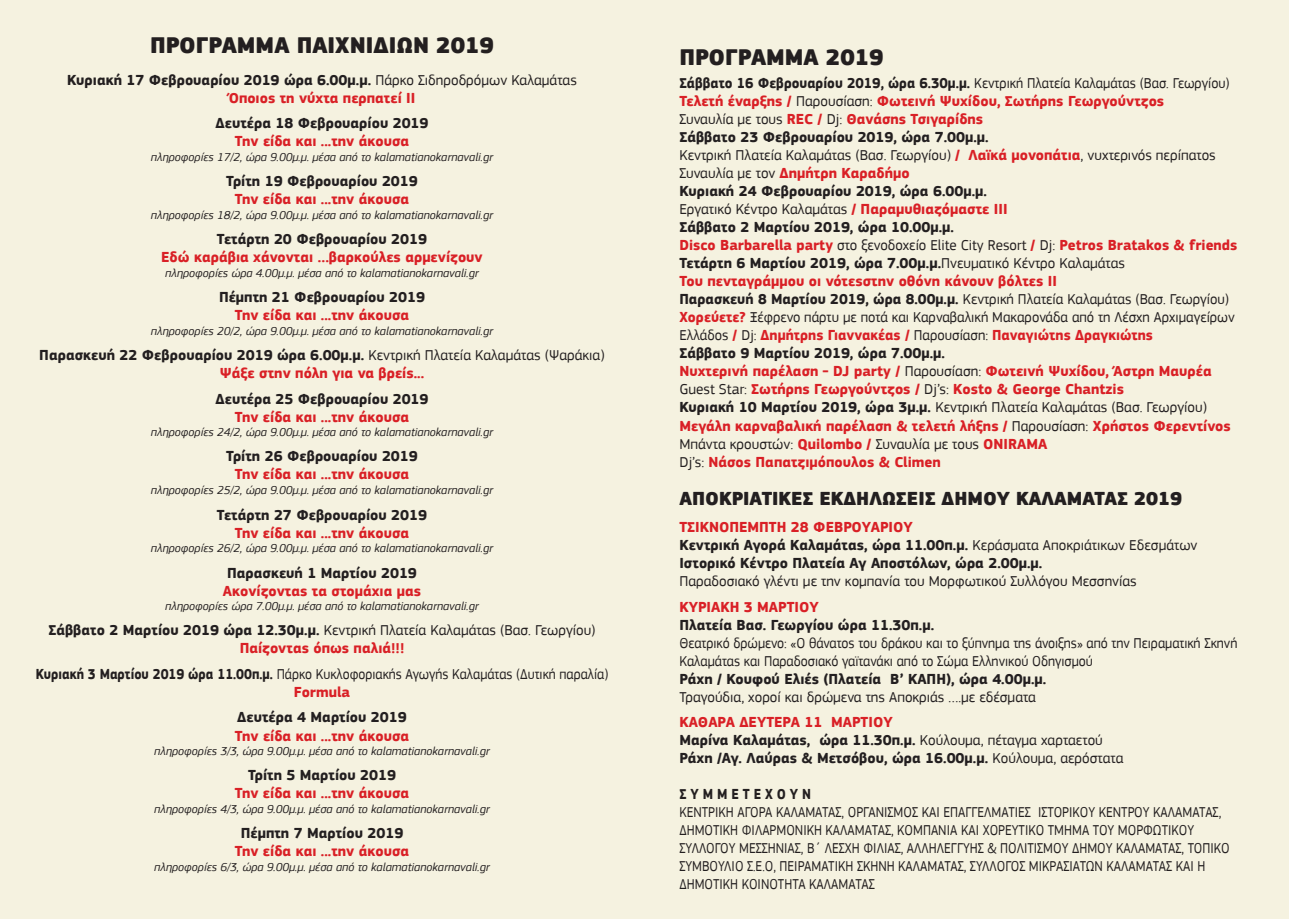
<style>
.page{position:relative;width:1289px;height:919px;background:#fff}
.page>*{position:absolute;margin:0;border:0;box-sizing:border-box;transform-origin:0 0}
.t1{font:900 23.4px "PF Square Sans Pro";color:#231f20}
.t2{font:900 19.5px "PF Square Sans Pro";color:#231f20}
.t3{font:15px/18px "PF Square Sans Pro";color:#231f20;scale:.94 1}
.t4{font:700 15px/18px "PF Square Sans Pro";color:#231f20}
.t5{font:15px/18px "PF Square Sans Pro";color:#231f20;scale:.89 1}
.t6{font:700 15px "PF Square Sans Pro";color:#d92026}
.t7{font:15px/18px "PF Square Sans Pro";color:#231f20;text-align:center}
.t8{font:15px/18px "PF Square Sans Pro";color:#231f20;scale:.93 1}
.t9{font:15px/18px "PF Square Sans Pro";color:#231f20;text-align:center;scale:.92 1}
.t10{font:700 15px "PF Square Sans Pro";color:#231f20;scale:.89 1}
.t11{font:italic 12px "PF Square Sans Pro";color:#231f20}
.s1{font-weight:400}
.s2{color:#d92026}
.s3{font-weight:700}
.s4{font-weight:700;color:#d92026}
</style>
<div class="page">
<div style="left:0;top:0;width:1288px;height:918px;background:#f5f2e0"></div>
<h1 class="t1" style="left:150px;top:31px;width:345px">ΠΡΟΓΡΑΜΜΑ ΠΑΙΧΝΙ∆ΙΩΝ 2019</h1>
<p class="t4" style="left:67px;top:71px;width:511px;text-align:center">Κυριακή 17 Φεβρουαρίου 2019 ώρα 6.00µ.µ. <span class="s1">Πάρκο Σιδηροδρόµων Καλαµάτας<br></span><span class="s2">Όποιος τη νύχτα περπατεί ΙΙ</span></p>
<p class="t4" style="left:215px;top:115px;width:214px">∆ευτέρα 18 Φεβρουαρίου 2019</p>
<p class="t6" style="left:235px;top:132px;width:176px">Την είδα και ...την άκουσα</p>
<p class="t11" style="left:151px;top:150px;width:344px">πληροφορίες 17/2, ώρα 9.00µ.µ. µέσα από το kalamatianokarnavali.gr</p>
<p class="t4" style="left:226px;top:173px;width:193px">Τρίτη 19 Φεβρουαρίου 2019</p>
<p class="t6" style="left:235px;top:190px;width:176px">Την είδα και ...την άκουσα</p>
<p class="t11" style="left:151px;top:208px;width:344px">πληροφορίες 18/2, ώρα 9.00µ.µ. µέσα από το kalamatianokarnavali.gr</p>
<p class="t4" style="left:217px;top:231px;width:212px">Τετάρτη 20 Φεβρουαρίου 2019</p>
<p class="t6" style="left:161px;top:248px;width:323px">Εδώ καράβια χάνονται …βαρκούλες αρµενίζουν</p>
<p class="t11" style="left:165px;top:265px;width:315px">πληροφορίες ώρα 4.00µ.µ. µέσα από το kalamatianokarnavali.gr</p>
<p class="t4" style="left:219px;top:288px;width:207px">Πέµπτη 21 Φεβρουαρίου 2019</p>
<p class="t6" style="left:235px;top:306px;width:176px">Την είδα και ...την άκουσα</p>
<p class="t11" style="left:151px;top:323px;width:344px">πληροφορίες 20/2, ώρα 9.00µ.µ. µέσα από το kalamatianokarnavali.gr</p>
<p class="t4" style="left:39px;top:346px;width:567px;text-align:center">Παρασκευή 22 Φεβρουαρίου 2019 ώρα 6.00µ.µ. <span class="s1">Κεντρική Πλατεία Καλαµάτας (Ψαράκια)<br></span><span class="s2">Ψάξε στην πόλη για να βρείς...</span></p>
<p class="t4" style="left:215px;top:390px;width:214px">∆ευτέρα 25 Φεβρουαρίου 2019</p>
<p class="t6" style="left:235px;top:407px;width:176px">Την είδα και ...την άκουσα</p>
<p class="t11" style="left:151px;top:425px;width:344px">πληροφορίες 24/2, ώρα 9.00µ.µ. µέσα από το kalamatianokarnavali.gr</p>
<p class="t4" style="left:226px;top:448px;width:193px">Τρίτη 26 Φεβρουαρίου 2019</p>
<p class="t6" style="left:235px;top:465px;width:176px">Την είδα και ...την άκουσα</p>
<p class="t11" style="left:151px;top:483px;width:344px">πληροφορίες 25/2, ώρα 9.00µ.µ. µέσα από το kalamatianokarnavali.gr</p>
<p class="t4" style="left:217px;top:506px;width:212px">Τετάρτη 27 Φεβρουαρίου 2019</p>
<p class="t6" style="left:235px;top:523px;width:176px">Την είδα και ...την άκουσα</p>
<p class="t11" style="left:151px;top:541px;width:344px">πληροφορίες 26/2, ώρα 9.00µ.µ. µέσα από το kalamatianokarnavali.gr</p>
<p class="t4" style="left:227px;top:564px;width:191px">Παρασκευή 1 Μαρτίου 2019</p>
<p class="t6" style="left:223px;top:581px;width:200px">Ακονίζοντας τα στοµάχια µας</p>
<p class="t11" style="left:165px;top:599px;width:315px">πληροφορίες ώρα 7.00µ.µ. µέσα από το kalamatianokarnavali.gr</p>
<p class="t7" style="left:48px;top:621px;width:548px"><span class="s3">Σάββατο 2 Μαρτίου 2019 ώρα 12.30µ.µ.</span> Κεντρική Πλατεία Καλαµάτας (Βασ. Γεωργίου)<br><span class="s4">Παίζοντας όπως παλιά!!!</span></p>
<p class="t9" style="left:36px;top:665px;width:624px"><span class="s3">Κυριακή 3 Μαρτίου 2019 ώρα 11.00π.µ.</span> Πάρκο Κυκλοφοριακής Αγωγής Καλαµάτας (∆υτική παραλία)<br><span class="s4">Formula</span></p>
<p class="t4" style="left:237px;top:709px;width:171px">∆ευτέρα 4 Μαρτίου 2019</p>
<p class="t6" style="left:235px;top:726px;width:176px">Την είδα και ...την άκουσα</p>
<p class="t11" style="left:154px;top:743px;width:337px">πληροφορίες 3/3, ώρα 9.00µ.µ. µέσα από το kalamatianokarnavali.gr</p>
<p class="t4" style="left:248px;top:767px;width:149px">Τρίτη 5 Μαρτίου 2019</p>
<p class="t6" style="left:235px;top:784px;width:176px">Την είδα και ...την άκουσα</p>
<p class="t11" style="left:154px;top:801px;width:337px">πληροφορίες 4/3, ώρα 9.00µ.µ. µέσα από το kalamatianokarnavali.gr</p>
<p class="t4" style="left:241px;top:824px;width:164px">Πέµπτη 7 Μαρτίου 2019</p>
<p class="t6" style="left:235px;top:842px;width:176px">Την είδα και ...την άκουσα</p>
<p class="t11" style="left:154px;top:859px;width:337px">πληροφορίες 6/3, ώρα 9.00µ.µ. µέσα από το kalamatianokarnavali.gr</p>
<h1 class="t1" style="left:679px;top:43px;width:206px">ΠΡΟΓΡΑΜΜΑ 2019</h1>
<p class="t3" style="left:679px;top:74px;width:595px"><span class="s3">Σάββατο 16 Φεβρουαρίου 2019, ώρα 6.30µ.µ.</span> Κεντρική Πλατεία Καλαµάτας (Βασ. Γεωργίου)<br><span class="s4">Τελετή έναρξης /</span> Παρουσίαση: <span class="s4">Φωτεινή Ψυχίδου, Σωτήρης Γεωργούντζος<br></span>Συναυλία µε τους <span class="s4">REC /</span> Dj: <span class="s4">Θανάσης Τσιγαρίδης<br></span><span class="s3">Σάββατο 23 Φεβρουαρίου 2019, ώρα 7.00µ.µ.<br></span>Κεντρική Πλατεία Καλαµάτας (Βασ. Γεωργίου) <span class="s4">/ Λαϊκά µονοπάτια</span>, νυχτερινός περίπατος Συναυλία µε τον <span class="s4">∆ηµήτρη Καραδήµο<br></span><span class="s3">Κυριακή 24 Φεβρουαρίου 2019, ώρα 6.00µ.µ.<br></span>Εργατικό Κέντρο Καλαµάτας <span class="s4">/ Παραµυθιαζόµαστε ΙΙΙ<br></span><span class="s3">Σάββατο 2 Μαρτίου 2019, ώρα 10.00µ.µ.<br></span><span class="s4">Disco Barbarella party</span> στο ξενοδοχείο Elite City Resort <span class="s4">/</span> Dj: <span class="s4">Petros Bratakos &amp; friends </span><span class="s3">Τετάρτη 6 Μαρτίου 2019, ώρα 7.00µ.µ.</span>Πνευµατικό Κέντρο Καλαµάτας<br><span class="s4">Του πενταγράµµου οι νότεςστην οθόνη κάνουν βόλτες ΙΙ<br></span><span class="s3">Παρασκευή 8 Μαρτίου 2019, ώρα 8.00µ.µ.</span> Κεντρική Πλατεία Καλαµάτας (Βασ. Γεωργίου)<br><span class="s4">Χορεύετε?</span> Ξέφρενο πάρτυ µε ποτά και Καρναβαλική Μακαρονάδα από τη Λέσχη Αρχιµαγείρων Ελλάδος <span class="s4">/</span> Dj: <span class="s4">∆ηµήτρης Γιαννακέας /</span> Παρουσίαση: <span class="s4">Παναγιώτης ∆ραγκιώτης<br></span><span class="s3">Σάββατο 9 Μαρτίου 2019, ώρα 7.00µ.µ.<br></span><span class="s4">Νυχτερινή παρέλαση - DJ party /</span> Παρουσίαση: <span class="s4">Φωτεινή Ψυχίδου, Άστρη Μαυρέα </span>Guest Star: <span class="s4">Σωτήρης Γεωργούντζος /</span> Dj’s: <span class="s4">Κοsto &amp; George Chantzis<br></span><span class="s3">Κυριακή 10 Μαρτίου 2019, ώρα 3µ.µ.</span> Κεντρική Πλατεία Καλαµάτας (Βασ. Γεωργίου)<br><span class="s4">Μεγάλη καρναβαλική παρέλαση &amp; τελετή λήξης /</span> Παρουσίαση: <span class="s4">Χρήστος Φερεντίνος </span>Μπάντα κρουστών: <span class="s4">Quilombo /</span> Συναυλία µε τους <span class="s4">ONIRAMA<br></span>Dj’s: <span class="s4">Νάσος Παπατζιµόπουλος &amp; Climen</span></p>
<h2 class="t2" style="left:679px;top:486px;width:504px">ΑΠΟΚΡΙΑΤΙΚΕΣ ΕΚ∆ΗΛΩΣΕΙΣ ∆ΗΜΟΥ ΚΑΛΑΜΑΤΑΣ 2019</h2>
<p class="t4" style="left:679px;top:518px;width:519px"><span class="s2">ΤΣΙΚΝΟΠΕΜΠΤΗ 28 ΦΕΒΡΟΥΑΡΙΟΥ<br></span>Κεντρική Αγορά Καλαµάτας, ώρα 11.00π.µ. <span class="s1">Κεράσµατα Αποκριάτικων Εδεσµάτων<br></span>Ιστορικό Κέντρο Πλατεία Αγ Αποστόλων, ώρα 2.00µ.µ.</p>
<p class="t7" style="left:679px;top:572px;width:459px">Παραδοσιακό γλέντι µε την κοµπανία του Μορφωτικού Συλλόγου Μεσσηνίας</p>
<p class="t6" style="left:679px;top:597px;width:141px">ΚΥΡΙΑΚΗ 3 ΜΑΡΤΙΟΥ</p>
<p class="t4" style="left:679px;top:616px;width:256px">Πλατεία Βασ. Γεωργίου ώρα 11.30π.µ.</p>
<p class="t8" style="left:679px;top:633px;width:601px">Θεατρικό δρώµενο: «Ο θάνατος του δράκου και το ξύπνηµα της άνοιξης» από την Πειραµατική Σκηνή<br>Καλαµάτας και Παραδοσιακό γαϊτανάκι από το Σώµα Ελληνικού Οδηγισµού</p>
<p class="t4" style="left:679px;top:670px;width:368px">Pάχη / Κουφού Ελιές (Πλατεία Β’ ΚΑΠΗ), ώρα 4.00µ.µ.</p>
<p class="t7" style="left:679px;top:687px;width:358px">Τραγούδια, χοροί και δρώµενα της Αποκριάς ….µε εδέσµατα</p>
<p class="t4" style="left:679px;top:713px;width:445px"><span class="s2">ΚΑΘΑΡΑ ∆ΕΥΤΕΡΑ 11 ΜΑΡΤΙΟΥ<br></span>Μαρίνα Καλαµάτας, ώρα 11.30π.µ. <span class="s1">Κούλουµα, πέταγµα χαρταετού<br></span>Ράχη /Αγ. Λαύρας &amp; Μετσόβου, ώρα 16.00µ.µ. <span class="s1">Κούλουµα, αερόστατα</span></p>
<p class="t10" style="left:679px;top:785px;width:150px">Σ Υ Μ Μ Ε Τ Ε Χ Ο Υ Ν</p>
<p class="t5" style="left:679px;top:803px;width:620px">ΚΕΝΤΡΙΚΗ ΑΓΟΡΑ ΚΑΛΑΜΑΤΑΣ, ΟΡΓΑΝΙΣΜΟΣ ΚΑΙ ΕΠΑΓΓΕΛΜΑΤΙΕΣ ΙΣΤΟΡΙΚΟΥ ΚΕΝΤΡΟΥ ΚΑΛΑΜΑΤΑΣ, ∆ΗΜΟΤΙΚΗ ΦΙΛΑΡΜΟΝΙΚΗ ΚΑΛΑΜΑΤΑΣ, ΚΟΜΠΑΝΙΑ ΚΑΙ ΧΟΡΕΥΤΙΚΟ ΤΜΗΜΑ ΤΟΥ ΜΟΡΦΩΤΙΚΟΥ ΣΥΛΛΟΓΟΥ ΜΕΣΣΗΝΙΑΣ, Β΄ ΛΕΣΧΗ ΦΙΛΙΑΣ, ΑΛΛΗΛΕΓΓΥΗΣ &amp; ΠΟΛΙΤΙΣΜΟΥ ∆ΗΜΟΥ ΚΑΛΑΜΑΤΑΣ, ΤΟΠΙΚΟ ΣΥΜΒΟΥΛΙΟ Σ.Ε.Ο, ΠΕΙΡΑΜΑΤΙΚΗ ΣΚΗΝΗ ΚΑΛΑΜΑΤΑΣ, ΣΥΛΛΟΓΟΣ ΜΙΚΡΑΣΙΑΤΩΝ ΚΑΛΑΜΑΤΑΣ ΚΑΙ Η ∆ΗΜΟΤΙΚΗ ΚΟΙΝΟΤΗΤΑ ΚΑΛΑΜΑΤΑΣ</p>
</div>
